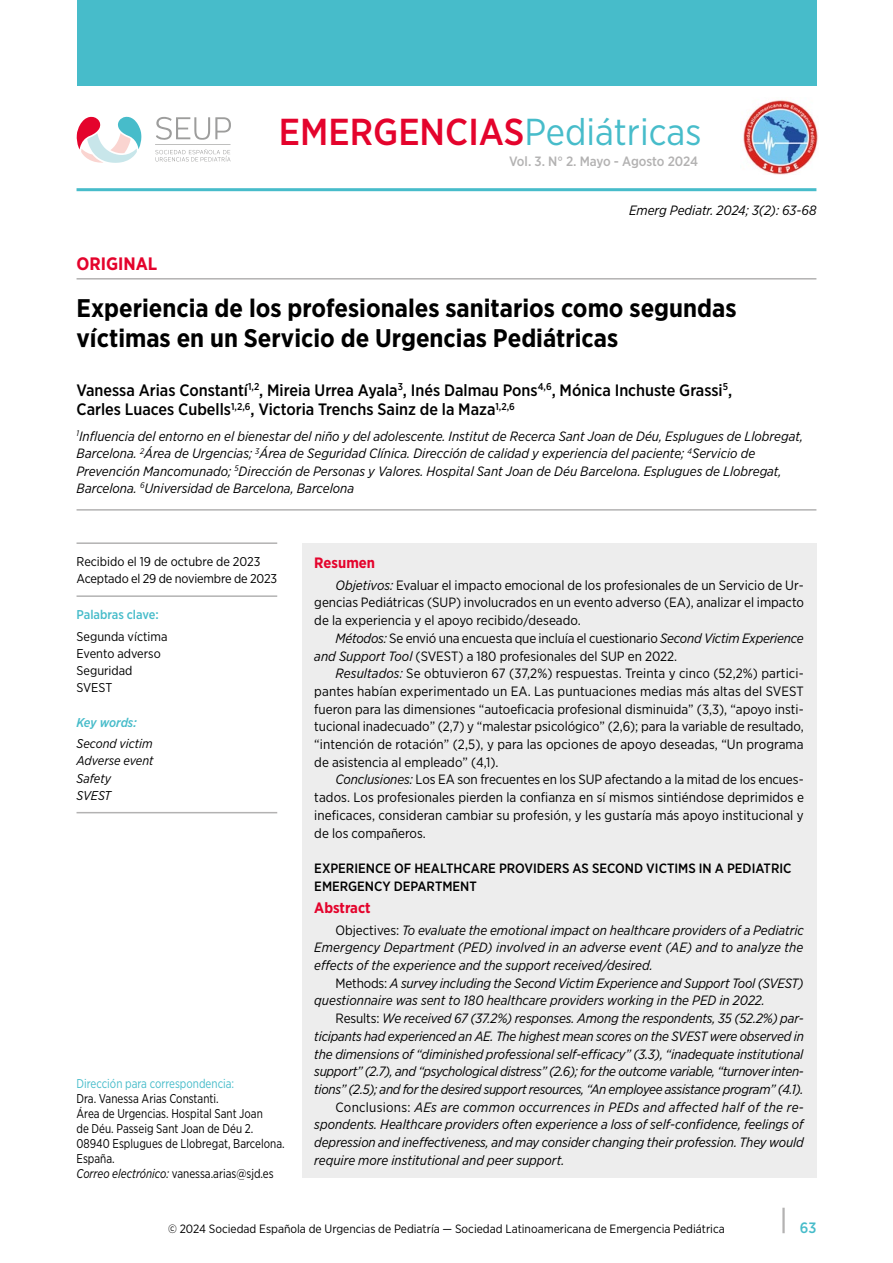
<style>
.page{position:relative;width:893px;height:1263px;background:#fff}
.page>*{position:absolute;margin:0;border:0;box-sizing:border-box;transform-origin:0 0}
.t1{font:500 37.5px "Gotham Narrow";color:#e4032c}
.t2{font:700 25.5px/30px "Gotham Narrow";color:#000}
.t3{font:700 18px "Gotham Narrow";color:#e4032c}
.t4{font:500 16.5px/19.5px "Gotham Narrow";color:#000}
.t5{font:700 15px "Gotham Narrow";color:#e4032c}
.t6{font:500 15px "Gotham Narrow";color:#47bcca}
.t7{font:italic 13.5px/17.2px "Gotham Narrow";letter-spacing:-.005em;color:#000}
.t8{font:13.5px/17.7px "Gotham Narrow";color:#000;text-align:justify}
.t9{font:italic 13.5px "Gotham Narrow";letter-spacing:-.025em;color:#000}
.t10{font:500 13.5px/17.7px "Gotham Narrow";color:#000}
.t11{font:italic 13.5px "Gotham Narrow";letter-spacing:.02em;color:#000}
.t12{font:500 13.5px "Gotham Narrow";letter-spacing:-.01em;color:#b3b2b2}
.t13{font:12.75px/15px "Gotham Narrow";color:#000;scale:.9 1}
.t14{font:12.75px/17.2px "Gotham Narrow";color:#000}
.t15{font:italic 12.75px/17.2px "Gotham Narrow";color:#000}
.t16{font:12.75px "Gotham Narrow";color:#47bcca;scale:.9 1}
.t17{font:500 12.75px "Gotham Narrow";color:#47bcca}
.t18{font:italic 500 12.75px "Gotham Narrow";letter-spacing:-.01em;color:#47bcca}
.t19{font:12px "Gotham Narrow";color:#000}
.s1{font-weight:400;color:#47bcca}
.s2{font-style:italic}
.s3{font-style:normal}
</style>
<div class="page">
<hr style="left:782px;top:1208px;width:3px;height:25px;background:#b3b2b2">
<hr style="left:77px;top:188px;width:739px;height:3px;background:#47bcca">
<hr style="left:77px;top:509px;width:739px;height:2px;background:#b3b2b2">
<hr style="left:77px;top:278px;width:739px;height:2px;background:#b3b2b2">
<hr style="left:77px;top:812px;width:200px;height:1px;background:#b3b2b2">
<hr style="left:77px;top:542px;width:200px;height:2px;background:#b3b2b2">
<hr style="left:77px;top:595px;width:200px;height:2px;background:#b3b2b2">
<div style="left:302px;top:543px;width:514px;height:635px;background:#ededed"></div>
<img style="left:743px;top:99px;width:75px;height:76px">
<svg style="left:77px;top:116px;width:64px;height:47px"></svg>
<svg style="left:155px;top:117px;width:76px;height:45px"></svg>
<div style="left:77px;top:0;width:739px;height:85px;background:#47bcca"></div>
<h1 class="t1" style="left:279px;top:108px;width:424px">EMERGENCIAS<span class="s1">Pediátricas</span></h1>
<p class="t12" style="left:509px;top:153px;width:191px">Vol. 3. N° 2. Mayo - Agosto 2024</p>
<p class="t7" style="left:629px;top:201px;width:189px">Emerg Pediatr. 2024; 3(2): 63-68</p>
<h3 class="t3" style="left:77px;top:252px;width:82px">ORIGINAL</h3>
<h2 class="t2" style="left:77px;top:292px;width:661px">Experiencia de los profesionales sanitarios como segundas víctimas en un Servicio de Urgencias Pediátricas</h2>
<p class="t4" style="left:77px;top:380px;width:657px">Vanessa Arias Constantí<sup>1,2</sup>, Mireia Urrea Ayala<sup>3</sup>, Inés Dalmau Pons<sup>4,6</sup>, Mónica Inchuste Grassi<sup>5</sup>,<br>Carles Luaces Cubells<sup>1,2,6</sup>, Victoria Trenchs Sainz de la Maza<sup>1,2,6</sup></p>
<p class="t7" style="left:77px;top:427px;width:728px"><sup>1</sup>Influencia del entorno en el bienestar del niño y del adolescente. Institut de Recerca Sant Joan de Déu, Esplugues de Llobregat, Barcelona. <sup>2</sup>Área de Urgencias; <sup>3</sup>Área de Seguridad Clínica. Dirección de calidad y experiencia del paciente; <sup>4</sup>Servicio de Prevención Mancomunado; <sup>5</sup>Dirección de Personas y Valores. Hospital Sant Joan de Déu Barcelona. Esplugues de Llobregat, Barcelona. <sup>6</sup>Universidad de Barcelona, Barcelona</p>
<p class="t14" style="left:77px;top:553px;width:202px">Recibido el 19 de octubre de 2023<br>Aceptado el 29 de noviembre de 2023</p>
<p class="t17" style="left:77px;top:606px;width:84px">Palabras clave:</p>
<p class="t14" style="left:77px;top:627px;width:93px">Segunda víctima<br>Evento adverso<br>Seguridad<br>SVEST</p>
<p class="t18" style="left:77px;top:714px;width:62px">Key words:</p>
<p class="t15" style="left:77px;top:735px;width:79px">Second victim<br>Adverse event<br>Safety<br>SVEST</p>
<p class="t16" style="left:77px;top:1075px;width:177px">Dirección para correspondencia:</p>
<p class="t13" style="left:77px;top:1091px;width:233px">Dra. Vanessa Arias Constanti.<br>Área de Urgencias. Hospital Sant Joan<br>de Déu. Passeig Sant Joan de Déu 2.<br>08940 Esplugues de Llobregat, Barcelona.<br>España.<br><span class="s2">Correo electrónico:</span> vanessa.arias@sjd.es</p>
<p class="t5" style="left:314px;top:553px;width:62px">Resumen</p>
<p class="t8" style="left:314px;top:576px;width:491px;text-indent:21px"><span class="s2">Objetivos:</span> Evaluar el impacto emocional de los profesionales de un Servicio de Ur&shy;gencias Pediátricas (SUP) involucrados en un evento adverso (EA), analizar el impacto de la experiencia y el apoyo recibido/deseado.</p>
<p class="t8" style="left:314px;top:629px;width:491px;text-indent:21px"><span class="s2">Métodos:</span> Se envió una encuesta que incluía el cuestionario <span class="s2">Second Victim Experience and Support Tool</span> (SVEST) a 180 profesionales del SUP en 2022.</p>
<p class="t8" style="left:314px;top:664px;width:491px;text-indent:21px"><span class="s2">Resultados:</span> Se obtuvieron 67 (37,2%) respuestas. Treinta y cinco (52,2%) partici&shy;pantes habían experimentado un EA. Las puntuaciones medias más altas del SVEST fueron para las dimensiones “autoeficacia profesional disminuida” (3,3), “apoyo insti&shy;tucional inadecuado” (2,7) y “malestar psicológico” (2,6); para la variable de resultado, “intención de rotación” (2,5), y para las opciones de apoyo deseadas, “Un programa de asistencia al empleado” (4,1).</p>
<p class="t8" style="left:314px;top:770px;width:491px;text-indent:21px"><span class="s2">Conclusiones:</span> Los EA son frecuentes en los SUP afectando a la mitad de los encues&shy;tados. Los profesionales pierden la confianza en sí mismos sintiéndose deprimidos e ineficaces, consideran cambiar su profesión, y les gustaría más apoyo institucional y de los compañeros.</p>
<p class="t10" style="left:314px;top:859px;width:479px">EXPERIENCE OF HEALTHCARE PROVIDERS AS SECOND VICTIMS IN A PEDIATRIC<br>EMERGENCY DEPARTMENT</p>
<p class="t5" style="left:314px;top:898px;width:58px">Abstract</p>
<p class="t7" style="left:314px;top:921px;width:491px;line-height:17.7px;text-align:justify;text-indent:21px"><span class="s3">Objectives:</span> To evaluate the emotional impact on healthcare providers of a Pediatric Emergency Department (PED) involved in an adverse event (AE) and to analyze the effects of the experience and the support received/desired.</p>
<p class="t7" style="left:314px;top:974px;width:491px;line-height:17.7px;text-indent:21px"><span class="s3">Methods:</span> A survey including the Second Victim Experience and Support Tool (SVEST) questionnaire was sent to 180 healthcare providers working in the PED in 2022.</p>
<p class="t7" style="left:336px;top:1009px;width:470px"><span class="s3">Results:</span> We received 67 (37.2%) responses. Among the respondents, 35 (52.2%) par-</p>
<p class="t7" style="left:314px;top:1027px;width:491px">ticipants had experienced an AE. The highest mean scores on the SVEST were observed in</p>
<p class="t7" style="left:314px;top:1045px;width:491px">the dimensions of “diminished professional self-efficacy” (3.3), “inadequate institutional</p>
<p class="t9" style="left:314px;top:1063px;width:491px">support” (2.7), and “psychological distress” (2.6); for the outcome variable, “turnover inten-</p>
<p class="t9" style="left:314px;top:1081px;width:491px">tions” (2.5); and for the desired support resources, “An employee assistance program” (4.1).</p>
<p class="t11" style="left:336px;top:1098px;width:470px"><span class="s3">Conclusions:</span> AEs are common occurrences in PEDs and affected half of the re-</p>
<p class="t7" style="left:314px;top:1116px;width:491px">spondents. Healthcare providers often experience a loss of self-confidence, feelings of</p>
<p class="t7" style="left:314px;top:1133px;width:491px">depression and ineffectiveness, and may consider changing their profession. They would</p>
<p class="t7" style="left:314px;top:1151px;width:252px">require more institutional and peer support.</p>
<p class="t19" style="left:168px;top:1221px;width:558px">© 2024 Sociedad Española de Urgencias de Pediatría — Sociedad Latinoamericana de Emergencia Pediátrica</p>
<p class="t6" style="left:800px;top:1218px;width:18px">63</p>
</div>
